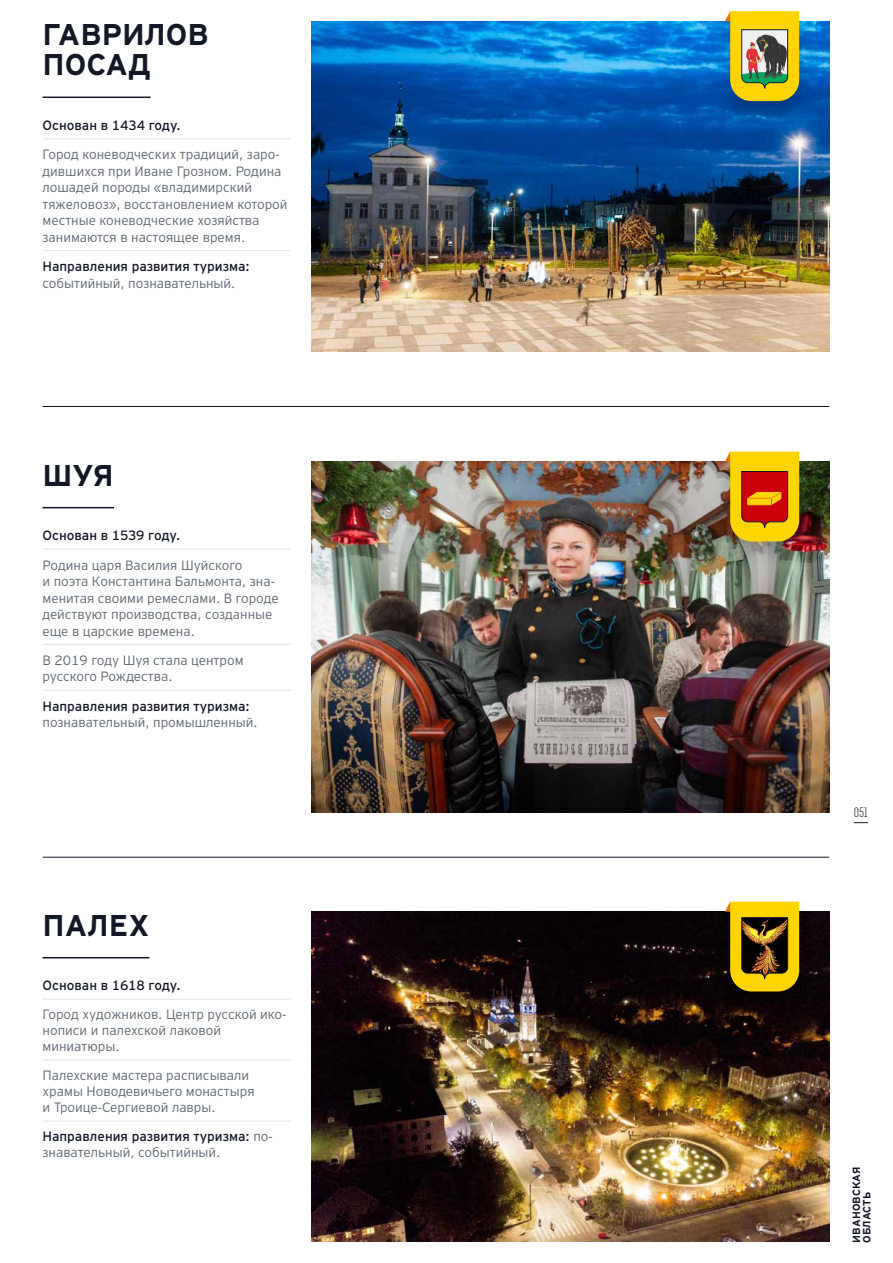
<style>
.page{position:relative;width:893px;height:1263px;background:#fff}
.page>*{position:absolute;margin:0;border:0;box-sizing:border-box;transform-origin:0 0}
.t1{font:700 30px/30px "EY Interstate";color:#131826}
.t2{font:300 13.5px/16.5px "EY Interstate";color:#5f6872}
.t3{font:13.5px/16px "EY Interstate";color:#131826}
.t4{font:300 13.5px "RF Rufo";color:#131826}
.t5{font:700 10.5px/10.5px "EY Interstate";color:#131826}
.s1{font-weight:300;color:#5f6872}
</style>
<div class="page">
<img style="left:312px;top:21px;width:517px;height:330px">
<div style="left:716px;top:10px;width:98px;height:118px;background:#000;opacity:.2"></div>
<hr style="left:43px;top:97px;width:108px;height:1px;background:#131826">
<hr style="left:43px;top:139px;width:248px;height:1px;background:#e3e3e3">
<hr style="left:43px;top:250px;width:248px;height:1px;background:#e3e3e3">
<img style="left:725px;top:11px;width:74px;height:90px">
<hr style="left:43px;top:507px;width:71px;height:1px;background:#131826">
<hr style="left:43px;top:549px;width:248px;height:1px;background:#e3e3e3">
<hr style="left:43px;top:644px;width:248px;height:1px;background:#e3e3e3">
<hr style="left:43px;top:690px;width:248px;height:1px;background:#e3e3e3">
<img style="left:312px;top:462px;width:517px;height:351px">
<div style="left:716px;top:450px;width:98px;height:118px;background:#000;opacity:.2"></div>
<svg style="left:725px;top:452px;width:74px;height:89px;background:#dc860a"></svg>
<hr style="left:43px;top:406px;width:786px;height:1px;background:#131826">
<hr style="left:43px;top:857px;width:786px;height:1px;background:#131826">
<img style="left:312px;top:912px;width:517px;height:330px">
<div style="left:716px;top:900px;width:98px;height:118px;background:#000;opacity:.2"></div>
<hr style="left:43px;top:957px;width:106px;height:1px;background:#131826">
<hr style="left:43px;top:999px;width:248px;height:1px;background:#e3e3e3">
<hr style="left:43px;top:1060px;width:248px;height:1px;background:#e3e3e3">
<hr style="left:43px;top:1121px;width:248px;height:1px;background:#e3e3e3">
<img style="left:725px;top:902px;width:74px;height:89px">
<svg style="left:854px;top:822px;width:14px;height:1px"></svg>
<h1 class="t1" style="left:43px;top:18px;width:168px">ГАВРИЛОВ<br>ПОСАД</h1>
<p class="t3" style="left:43px;top:116px;width:140px">Основан в 1434 году.</p>
<p class="t2" style="left:43px;top:145px;width:247px">Город коневодческих традиций, заро&shy;дившихся при Иване Грозном. Родина лошадей породы «владимирский тяжеловоз», восстановлением которой местные коневодческие хозяйства занимаются в настоящее время.</p>
<p class="t3" style="left:43px;top:257px;width:209px">Направления развития туризма:</p>
<p class="t2" style="left:43px;top:274px;width:194px">событийный, познавательный.</p>
<h1 class="t1" style="left:43px;top:458px;width:73px">ШУЯ</h1>
<p class="t3" style="left:43px;top:527px;width:139px">Основан в 1539 году.</p>
<p class="t2" style="left:43px;top:556px;width:238px">Родина царя Василия Шуйского<br>и поэта Константина Бальмонта, зна&shy;менитая своими ремеслами. В городе действуют производства, созданные еще в царские времена.</p>
<p class="t2" style="left:43px;top:651px;width:203px">В 2019 году Шуя стала центром русского Рождества.</p>
<p class="t3" style="left:43px;top:697px;width:209px">Направления развития туризма:</p>
<p class="t2" style="left:43px;top:713px;width:217px">познавательный, промышленный.</p>
<h1 class="t1" style="left:43px;top:908px;width:108px">ПАЛЕХ</h1>
<p class="t3" style="left:43px;top:977px;width:140px">Основан в 1618 году.</p>
<p class="t2" style="left:43px;top:1006px;width:245px;line-height:16px">Город художников. Центр русской ико&shy;нописи и палехской лаковой миниатюры.</p>
<p class="t2" style="left:43px;top:1066px;width:214px;line-height:16px">Палехские мастера расписывали храмы Новодевичьего монастыря и Троице-Сергиевой лавры.</p>
<p class="t3" style="left:43px;top:1127px;width:232px">Направления развития туризма: <span class="s1">по&shy;знавательный, событийный.</span></p>
<p class="t4" style="left:854px;top:805px;width:16px">051</p>
<p class="t5" style="left:850px;top:1242px;width:77px;rotate:-90deg">ИВАНОВСКАЯ<br>ОБЛАСТЬ</p>
</div>
